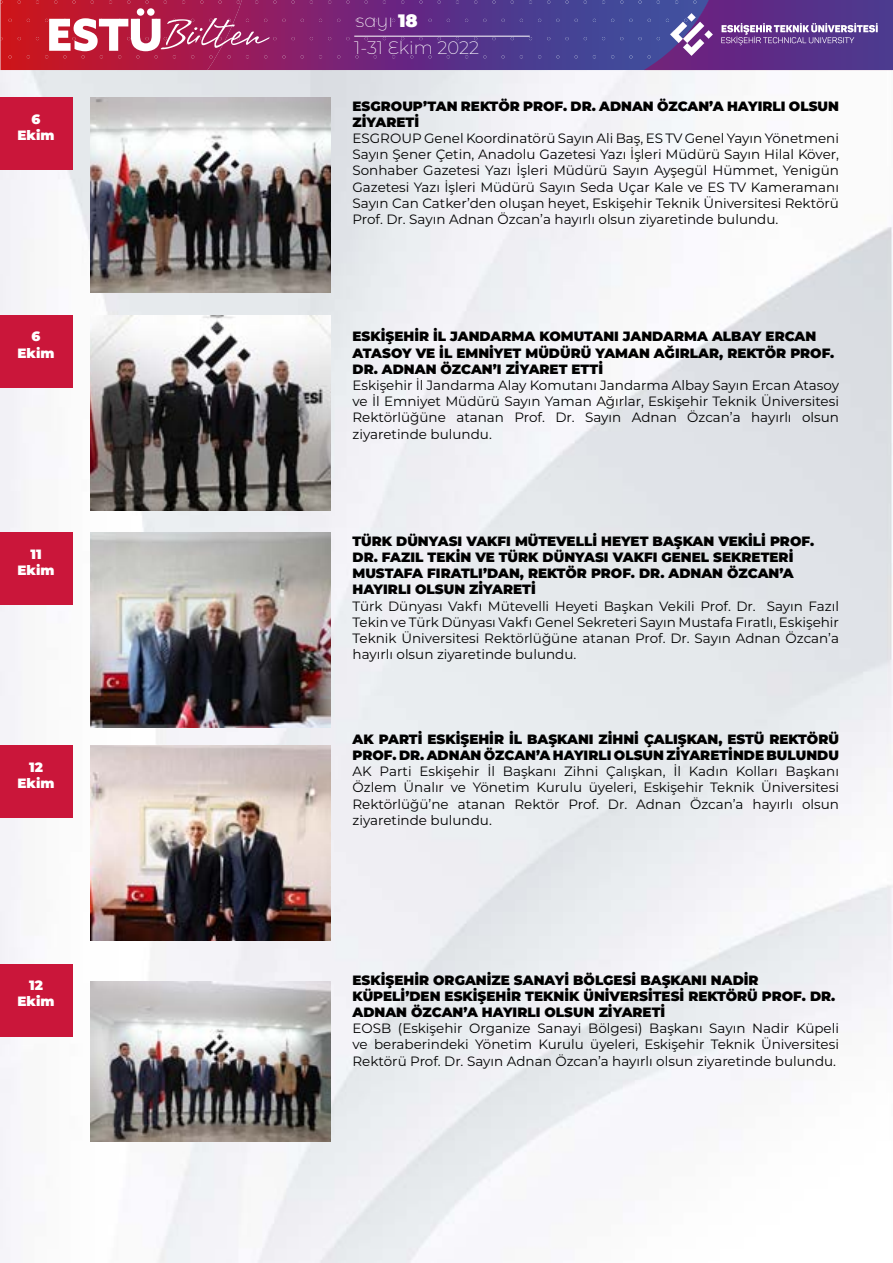
<style>
.page{position:relative;width:893px;height:1263px;background:#fff}
.page>*{position:absolute;margin:0;border:0;box-sizing:border-box;transform-origin:0 0}
.t1{font:200 18px/27.2px "Montserrat Alternates";color:#fff}
.t2{font:13.5px/16.2px "Montserrat";color:#000;text-align:justify}
.t3{font:900 13.5px/16.2px "Montserrat";color:#000}
.t4{font:900 13.5px/16.2px "Montserrat";color:#fff;text-align:center}
.s1{font-weight:900}
</style>
<div class="page">
<img style="left:0;top:70px;width:893px;height:1193px">
<div style="left:0;top:98px;width:72px;height:72px;background:#ca163a"></div>
<div style="left:0;top:315px;width:72px;height:72px;background:#ca163a"></div>
<div style="left:0;top:533px;width:72px;height:72px;background:#ca163a"></div>
<div style="left:0;top:746px;width:72px;height:72px;background:#ca163a"></div>
<div style="left:0;top:964px;width:72px;height:72px;background:#ca163a"></div>
<img style="left:91px;top:98px;width:240px;height:195px">
<img style="left:91px;top:315px;width:240px;height:195px">
<img style="left:91px;top:533px;width:240px;height:195px">
<img style="left:91px;top:746px;width:240px;height:195px">
<img style="left:91px;top:981px;width:240px;height:161px">
<svg style="left:0;top:0;width:893px;height:70px;background:#7c3a7d"></svg>
<hr style="left:354px;top:36px;width:176px;height:1px;background:#fff">
<p class="t4" style="left:17px;top:110px;width:39px">6<br>Ekim</p>
<p class="t4" style="left:17px;top:328px;width:39px">6<br>Ekim</p>
<p class="t4" style="left:17px;top:545px;width:39px">11<br>Ekim</p>
<p class="t4" style="left:17px;top:758px;width:39px">12<br>Ekim</p>
<p class="t4" style="left:17px;top:976px;width:39px">12<br>Ekim</p>
<h1 class="t1" style="left:354px;top:6px;width:127px">sayı <span class="s1">18<br></span>1-31 Ekim 2022</h1>
<p class="t3" style="left:353px;top:97px;width:488px">ESGROUP’TAN REKTÖR PROF. DR. ADNAN ÖZCAN’A HAYIRLI OLSUN<br>ZİYARETİ</p>
<p class="t2" style="left:353px;top:130px;width:488px">ESGROUP Genel Koordinatörü Sayın Ali Baş, ES TV Genel Yayın Yönetmeni Sayın Şener Çetin, Anadolu Gazetesi Yazı İşleri Müdürü Sayın Hilal Köver, Sonhaber Gazetesi Yazı İşleri Müdürü Sayın Ayşegül Hümmet, Yenigün Gazetesi Yazı İşleri Müdürü Sayın Seda Uçar Kale ve ES TV Kameramanı Sayın Can Catker’den oluşan heyet, Eskişehir Teknik Üniversitesi Rektörü Prof. Dr. Sayın Adnan Özcan’a hayırlı olsun ziyaretinde bulundu.</p>
<p class="t3" style="left:353px;top:328px;width:483px">ESKİŞEHİR İL JANDARMA KOMUTANI JANDARMA ALBAY ERCAN<br>ATASOY VE İL EMNİYET MÜDÜRÜ YAMAN AĞIRLAR, REKTÖR PROF.<br>DR. ADNAN ÖZCAN’I ZİYARET ETTİ</p>
<p class="t2" style="left:353px;top:376px;width:488px">Eskişehir İl Jandarma Alay Komutanı Jandarma Albay Sayın Ercan Atasoy ve İl Emniyet Müdürü Sayın Yaman Ağırlar, Eskişehir Teknik Üniversitesi Rektörlüğüne atanan Prof. Dr. Sayın Adnan Özcan’a hayırlı olsun ziyaretinde bulundu.</p>
<p class="t3" style="left:353px;top:532px;width:463px">TÜRK DÜNYASI VAKFI MÜTEVELLİ HEYET BAŞKAN VEKİLİ PROF.<br>DR. FAZIL TEKİN VE TÜRK DÜNYASI VAKFI GENEL SEKRETERİ MUSTAFA FIRATLI’DAN, REKTÖR PROF. DR. ADNAN ÖZCAN’A HAYIRLI OLSUN ZİYARETİ</p>
<p class="t2" style="left:353px;top:597px;width:488px">Türk Dünyası Vakfı Mütevelli Heyeti Başkan Vekili Prof. Dr. Sayın Fazıl Tekin ve Türk Dünyası Vakfı Genel Sekreteri Sayın Mustafa Fıratlı, Eskişehir Teknik Üniversitesi Rektörlüğüne atanan Prof. Dr. Sayın Adnan Özcan’a hayırlı olsun ziyaretinde bulundu.</p>
<p class="t3" style="left:353px;top:730px;width:488px">AK PARTİ ESKİŞEHİR İL BAŞKANI ZİHNİ ÇALIŞKAN, ESTÜ REKTÖRÜ<br>PROF. DR. ADNAN ÖZCAN’A HAYIRLI OLSUN ZİYARETİNDE BULUNDU</p>
<p class="t2" style="left:353px;top:763px;width:488px">AK Parti Eskişehir İl Başkanı Zihni Çalışkan, İl Kadın Kolları Başkanı Özlem Ünalır ve Yönetim Kurulu üyeleri, Eskişehir Teknik Üniversitesi Rektörlüğü’ne atanan Rektör Prof. Dr. Adnan Özcan’a hayırlı olsun ziyaretinde bulundu.</p>
<p class="t3" style="left:353px;top:971px;width:484px">ESKİŞEHİR ORGANİZE SANAYİ BÖLGESİ BAŞKANI NADİR<br>KÜPELİ’DEN ESKİŞEHİR TEKNİK ÜNİVERSİTESİ REKTÖRÜ PROF. DR.<br>ADNAN ÖZCAN’A HAYIRLI OLSUN ZİYARETİ</p>
<p class="t2" style="left:353px;top:1020px;width:488px">EOSB (Eskişehir Organize Sanayi Bölgesi) Başkanı Sayın Nadir Küpeli ve beraberindeki Yönetim Kurulu üyeleri, Eskişehir Teknik Üniversitesi Rektörü Prof. Dr. Sayın Adnan Özcan’a hayırlı olsun ziyaretinde bulundu.</p>
</div>
